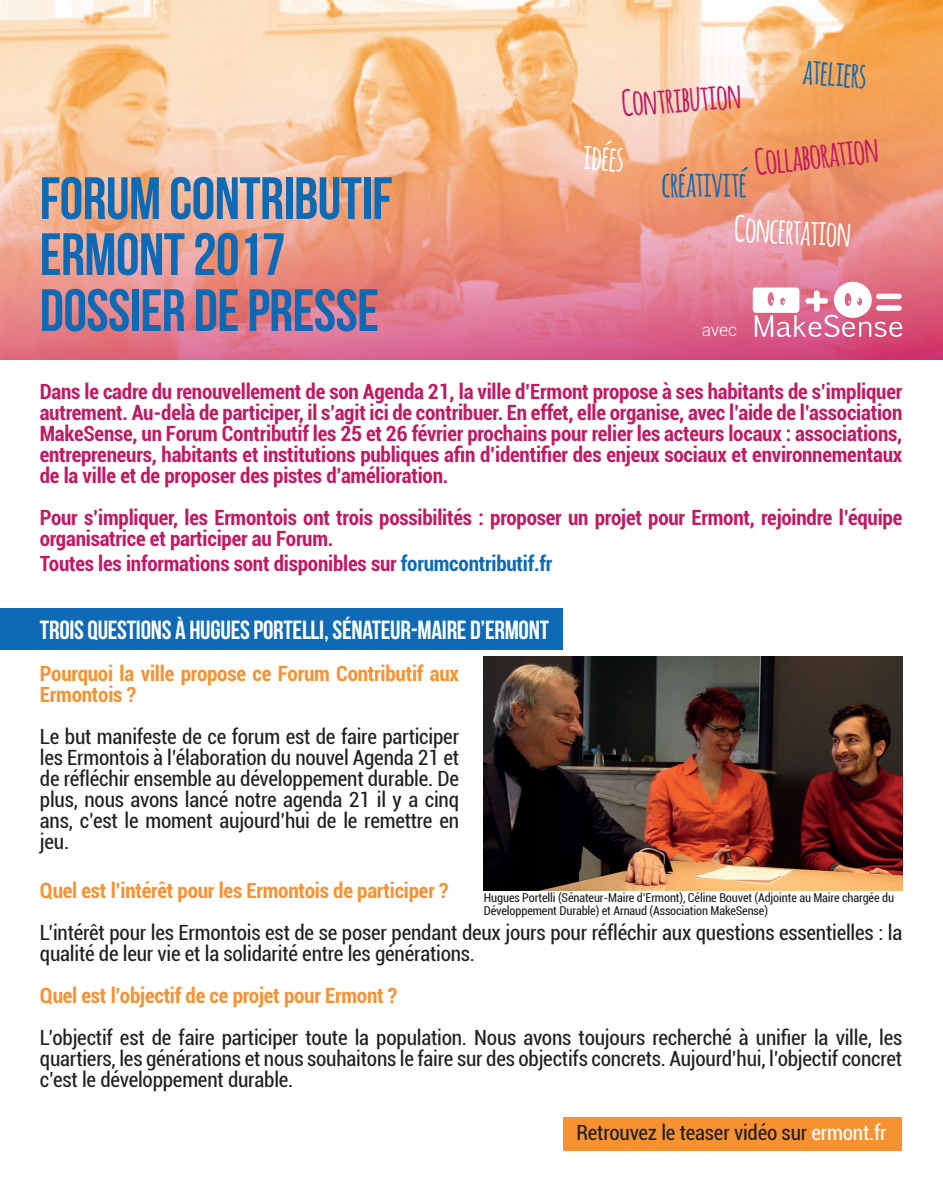
<style>
.page{position:relative;width:943px;height:1191px;background:#fff}
.page>*{position:absolute;margin:0;border:0;box-sizing:border-box;transform-origin:0 0}
.t1{font:59.5px/56px "Bebas Neue";letter-spacing:-.01em;color:#0f6ab5}
.t2{font:700 35px "Amatic";color:#c31963}
.t3{font:700 35px "Amatic";letter-spacing:-.01em;color:#0f6ab5}
.t4{font:700 35px "Amatic";color:#fff}
.t5{font:26.25px "Bebas Neue";letter-spacing:-.01em;color:#fff}
.t6{font:condensed 21px/21px "Roboto";letter-spacing:-.01em;color:#231f20;text-align:justify}
.t7{font:700 condensed 21px/21px "Roboto";letter-spacing:-.01em;color:#c31963;text-align:justify}
.t8{font:700 condensed 21px/21px "Roboto";letter-spacing:-.01em;color:#f69232}
.t9{font:300 17.5px "Roboto";color:#fff}
.t10{font:condensed 12.25px/12.2px "Roboto";letter-spacing:-.01em;color:#231f20}
.s1{color:#0f6ab5}
.s2{color:#fff}
</style>
<div class="page">
<div style="left:562px;top:1117px;width:339px;height:33px;background:#f69232"></div>
<img style="left:0;top:0;width:943px;height:360px">
<svg style="left:752px;top:282px;width:150px;height:55px"></svg>
<div style="left:0;top:608px;width:562px;height:41px;background:#0f6ab5"></div>
<img style="left:484px;top:656px;width:418px;height:234px">
<h1 class="t1" style="left:40px;top:170px;width:354px">FORUM CONTRIBUTIF<br>ERMONT 2017<br>DOSSIER DE PRESSE</h1>
<h2 class="t3" style="left:804px;top:46px;width:65px;rotate:4deg">ATELIERS</h2>
<h2 class="t2" style="left:620px;top:78px;width:121px;rotate:-4deg">CONTRIBUTION</h2>
<h2 class="t4" style="left:585px;top:131px;width:42px;rotate:4deg">IDÉES</h2>
<h2 class="t2" style="left:752px;top:137px;width:126px;rotate:-6deg">COLLABORATION</h2>
<h2 class="t3" style="left:661px;top:159px;width:86px">CRÉATIVITÉ</h2>
<h2 class="t4" style="left:736px;top:203px;width:118px;rotate:3deg">CONCERTATION</h2>
<p class="t9" style="left:702px;top:318px;width:37px">avec</p>
<p class="t7" style="left:40px;top:380px;width:864px">Dans le cadre du renouvellement de son Agenda 21, la ville d’Ermont propose à ses habitants de s’impliquer autrement. Au-delà de participer, il s’agit ici de contribuer. En effet, elle organise, avec l’aide de l’association MakeSense, un Forum Contributif les 25 et 26 février prochains pour relier les acteurs locaux : associations, entrepreneurs, habitants et institutions publiques afin d’identifier des enjeux sociaux et environnementaux de la ville et de proposer des pistes d’amélioration.</p>
<p class="t7" style="left:40px;top:506px;width:864px">Pour s’impliquer, les Ermontois ont trois possibilités : proposer un projet pour Ermont, rejoindre l’équipe organisatrice et participer au Forum.</p>
<p class="t7" style="left:40px;top:552px;width:514px">Toutes les informations sont disponibles sur <span class="s1">forumcontributif.fr</span></p>
<p class="t5" style="left:40px;top:616px;width:510px">TROIS QUESTIONS À HUGUES PORTELLI, SÉNATEUR-MAIRE D’ERMONT</p>
<p class="t8" style="left:40px;top:662px;width:420px">Pourquoi la ville propose ce Forum Contributif aux<br>Ermontois ?</p>
<p class="t6" style="left:40px;top:725px;width:420px">Le but manifeste de ce forum est de faire participer les Ermontois à l’élaboration du nouvel Agenda 21 et de réfléchir ensemble au développement durable. De plus, nous avons lancé notre agenda 21 il y a cinq ans, c’est le moment aujourd’hui de le remettre en jeu.</p>
<p class="t8" style="left:40px;top:879px;width:410px">Quel est l’intérêt pour les Ermontois de participer ?</p>
<p class="t6" style="left:40px;top:921px;width:863px">L’intérêt pour les Ermontois est de se poser pendant deux jours pour réfléchir aux questions essentielles : la qualité de leur vie et la solidarité entre les générations.</p>
<p class="t8" style="left:40px;top:984px;width:359px">Quel est l’objectif de ce projet pour Ermont ?</p>
<p class="t6" style="left:40px;top:1026px;width:863px">L’objectif est de faire participer toute la population. Nous avons toujours recherché à unifier la ville, les quartiers, les générations et nous souhaitons le faire sur des objectifs concrets. Aujourd’hui, l’objectif concret c’est le développement durable.</p>
<p class="t10" style="left:484px;top:891px;width:411px">Hugues Portelli (Sénateur-Maire d’Ermont), Céline Bouvet (Adjointe au Maire chargée du<br>Développement Durable) et Arnaud (Association MakeSense)</p>
<p class="t6" style="left:576px;top:1121px;width:311px">Retrouvez le teaser vidéo sur <span class="s2">ermont.fr</span></p>
</div>
